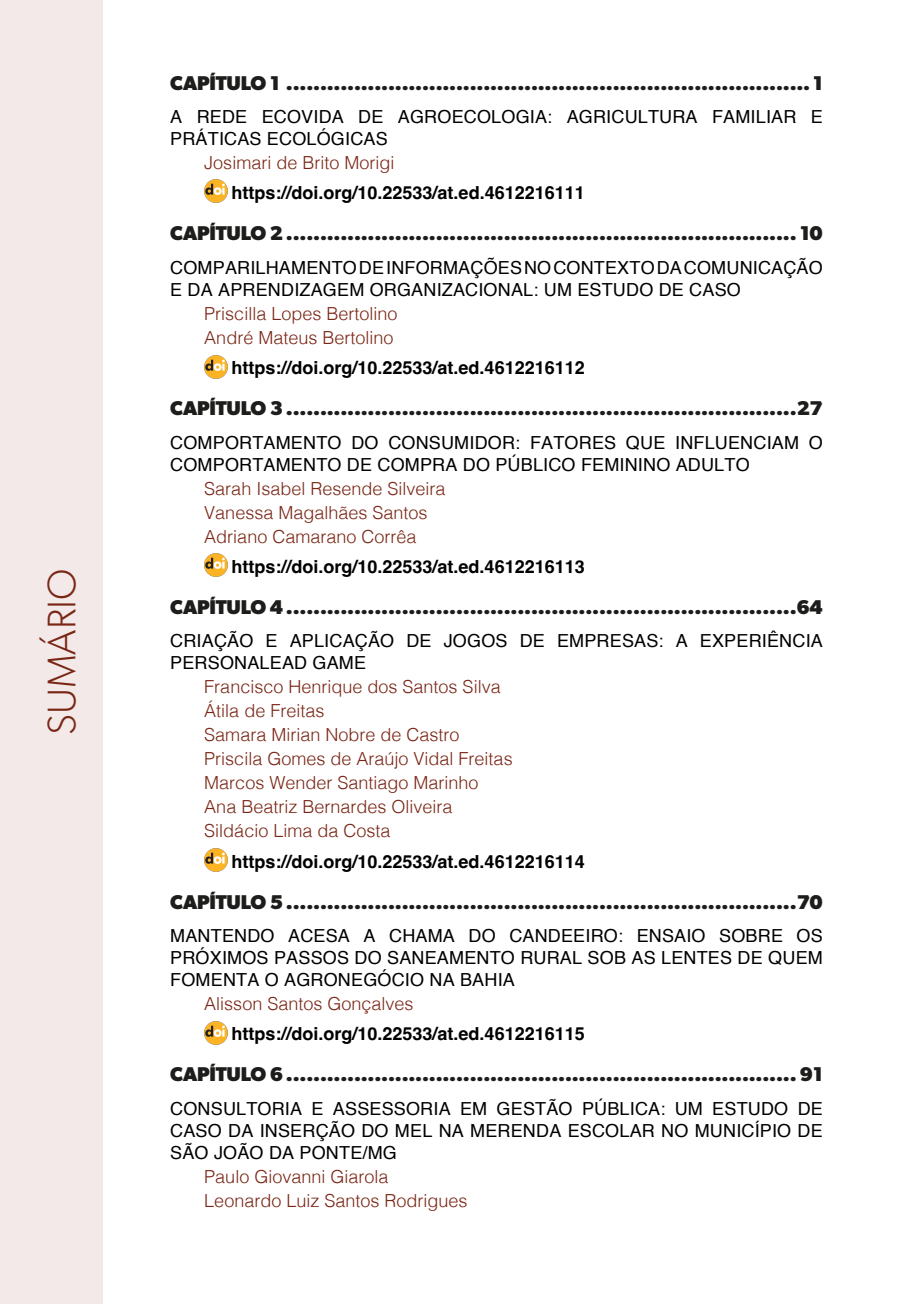
<style>
.page{position:relative;width:908px;height:1304px;background:#fff}
.page>*{position:absolute;margin:0;border:0;box-sizing:border-box;transform-origin:0 0}
.t1{font:300 40px "Gibson";color:#7a2616}
.t2{font:700 20px "Gibson";letter-spacing:-.01em;color:#1d1d1b}
.t3{font:18px/22px "Helvetica";letter-spacing:.01em;color:#000}
.t4{font:300 18px/24px "Helvetica";color:#7a2616}
.t5{font:700 18px/30.4px "Helvetica";color:#000}
.s1{font-weight:300;color:#7a2616}
.s2{font-style:inherit}
</style>
<div class="page">
<div style="left:0;top:0;width:103px;height:1304px;background:#f2e9e8"></div>
<img style="left:204px;top:180px;width:23px;height:23px">
<img style="left:204px;top:355px;width:23px;height:23px">
<img style="left:204px;top:554px;width:23px;height:23px">
<img style="left:204px;top:849px;width:23px;height:23px">
<img style="left:204px;top:1021px;width:23px;height:23px">
<h1 class="t1" style="left:37px;top:735px;width:167px;rotate:-90deg">SUMÁRIO</h1>
<p class="t2" style="left:170px;top:71px;width:653px">CAPÍTULO 1 ............................................................................. 1</p>
<p class="t3" style="left:170px;top:106px;width:653px">A REDE ECOVIDA DE AGROECOLOGIA: AGRICULTURA FAMILIAR E<br>PRÁTICAS ECOLÓGICAS</p>
<p class="t5" style="left:231px;top:150px;width:355px;text-indent:-27px"><span class="s1">Josimari de Brito Morigi </span>https://doi.org/10.22533/at.ed.<span class="s2">4612216111</span></p>
<p class="t2" style="left:170px;top:222px;width:653px">CAPÍTULO 2 ........................................................................... 10</p>
<p class="t3" style="left:170px;top:257px;width:653px">COMPARILHAMENTO DE INFORMAÇÕES NO CONTEXTO DA COMUNICAÇÃO<br>E DA APRENDIZAGEM ORGANIZACIONAL: UM ESTUDO DE CASO</p>
<p class="t4" style="left:204px;top:300px;width:195px">Priscilla Lopes Bertolino<br>André Mateus Bertolino</p>
<p class="t5" style="left:231px;top:355px;width:355px">https://doi.org/10.22533/at.ed.<span class="s2">4612216112</span></p>
<p class="t2" style="left:170px;top:396px;width:653px">CAPÍTULO 3 ...........................................................................27</p>
<p class="t3" style="left:170px;top:432px;width:653px">COMPORTAMENTO DO CONSUMIDOR: FATORES QUE INFLUENCIAM O<br>COMPORTAMENTO DE COMPRA DO PÚBLICO FEMININO ADULTO</p>
<p class="t4" style="left:204px;top:475px;width:243px">Sarah Isabel Resende Silveira<br>Vanessa Magalhães Santos<br>Adriano Camarano Corrêa</p>
<p class="t5" style="left:231px;top:553px;width:355px">https://doi.org/10.22533/at.ed.<span class="s2">4612216113</span></p>
<p class="t2" style="left:170px;top:595px;width:653px">CAPÍTULO 4 ...........................................................................64</p>
<p class="t3" style="left:170px;top:631px;width:653px">CRIAÇÃO E APLICAÇÃO DE JOGOS DE EMPRESAS: A EXPERIÊNCIA<br>PERSONALEAD GAME</p>
<p class="t4" style="left:204px;top:674px;width:310px">Francisco Henrique dos Santos Silva<br>Átila de Freitas<br>Samara Mirian Nobre de Castro<br>Priscila Gomes de Araújo Vidal Freitas<br>Marcos Wender Santiago Marinho<br>Ana Beatriz Bernardes Oliveira<br>Sildácio Lima da Costa</p>
<p class="t5" style="left:231px;top:848px;width:355px">https://doi.org/10.22533/at.ed.<span class="s2">4612216114</span></p>
<p class="t2" style="left:170px;top:890px;width:653px">CAPÍTULO 5 ...........................................................................70</p>
<p class="t3" style="left:170px;top:925px;width:653px;text-align:justify">MANTENDO ACESA A CHAMA DO CANDEEIRO: ENSAIO SOBRE OS PRÓXIMOS PASSOS DO SANEAMENTO RURAL SOB AS LENTES DE QUEM FOMENTA O AGRONEGÓCIO NA BAHIA</p>
<p class="t5" style="left:231px;top:990px;width:355px;text-indent:-27px"><span class="s1">Alisson Santos Gonçalves </span>https://doi.org/10.22533/at.ed.<span class="s2">4612216115</span></p>
<p class="t2" style="left:170px;top:1063px;width:653px">CAPÍTULO 6 ........................................................................... 91</p>
<p class="t3" style="left:170px;top:1098px;width:653px;text-align:justify">CONSULTORIA E ASSESSORIA EM GESTÃO PÚBLICA: UM ESTUDO DE CASO DA INSERÇÃO DO MEL NA MERENDA ESCOLAR NO MUNICÍPIO DE SÃO JOÃO DA PONTE/MG</p>
<p class="t4" style="left:204px;top:1163px;width:265px">Paulo Giovanni Giarola<br>Leonardo Luiz Santos Rodrigues</p>
</div>
